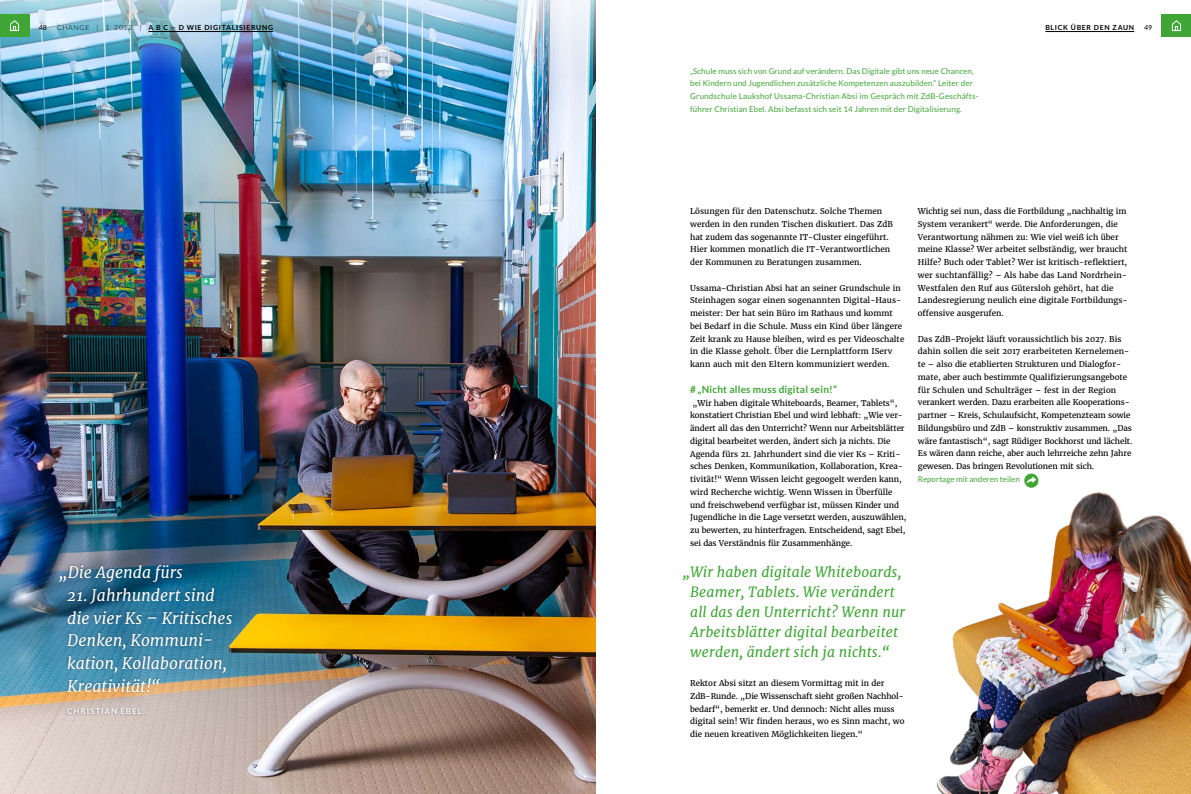
<style>
.page{position:relative;width:1191px;height:794px;background:#fff}
.page>*{position:absolute;margin:0;border:0;box-sizing:border-box;transform-origin:0 0}
.t1{font:italic 15.9px/22.7px "Merriweather";color:#fff}
.t2{font:italic 14px/20px "Merriweather";letter-spacing:.01em;color:#3fa535;text-align:center}
.t3{font:700 10px "Lato";letter-spacing:.02em;color:#3fa535}
.t4{font:8px/12.8px "Merriweather";color:#000}
.t5{font:8px/12.8px "Lato";letter-spacing:.01em;color:#3fa535}
.t6{font:700 7.9px "Lato";letter-spacing:.12em;color:#fff}
.t7{font:700 7px "Lato";letter-spacing:.1em;color:#000}
.t8{font:7px "Lato";color:#000}
.s1{font-weight:300}
</style>
<div class="page">
<img style="left:0;top:74px;width:595px;height:720px">
<img style="left:937px;top:482px;width:254px;height:312px">
<img style="left:0;top:0;width:595px;height:74px">
<svg style="left:1024px;top:473px;width:14px;height:15px"></svg>
<svg style="left:1026px;top:477px;width:10px;height:6px"></svg>
<div style="left:60px;top:563px;width:174px;height:153px;background:#000;opacity:.4"></div>
<div style="left:1161px;top:14px;width:30px;height:23px;background:#3fa535"></div>
<svg style="left:1171px;top:20px;width:10px;height:11px"></svg>
<div style="left:0;top:14px;width:29px;height:23px;background:#3fa535"></div>
<svg style="left:10px;top:20px;width:9px;height:11px"></svg>
<hr style="left:148px;top:31px;width:125px;height:1px;background:#000">
<hr style="left:1045px;top:31px;width:89px;height:1px;background:#000">
<p class="t8" style="left:39px;top:23px;width:10px">48</p>
<p class="t7" style="left:57px;top:23px;width:218px"><span class="s1">CHANGE | 1 2022 |</span> A B C – D WIE DIGITALISIERUNG</p>
<p class="t7" style="left:1045px;top:23px;width:90px">BLICK ÜBER DEN ZAUN</p>
<p class="t8" style="left:1144px;top:23px;width:10px">49</p>
<p class="t5" style="left:690px;top:64px;width:289px">„Schule muss sich von Grund auf verändern. Das Digitale gibt uns neue Chancen, bei Kindern und Jugendlichen zusätzliche Kompetenzen auszubilden.“ Leiter der Grundschule Laukshof Ussama-Christian Absi im Gespräch mit ZdB-Geschäfts&shy;führer Christian Ebel. Absi befasst sich seit 14 Jahren mit der Digitalisierung.</p>
<h1 class="t1" style="left:59px;top:561px;width:126px">„Die Agenda fürs</h1>
<h1 class="t1" style="left:67px;top:583px;width:167px">21. Jahrhundert sind die vier Ks – Kritisches<br>Denken, Kommuni&shy;kation, Kollaboration,<br>Kreativität!“</h1>
<p class="t6" style="left:67px;top:707px;width:76px">CHRISTIAN EBEL</p>
<p class="t4" style="left:690px;top:205px;width:204px">Lösungen für den Datenschutz. Solche Themen werden in den runden Tischen diskutiert. Das ZdB hat zudem das sogenannte IT-Cluster eingeführt.<br>Hier kommen monatlich die IT-Verantwortlichen der Kommunen zu Beratungen zusammen.</p>
<p class="t4" style="left:690px;top:281px;width:216px">Ussama-Christian Absi hat an seiner Grundschule in Steinhagen sogar einen sogenannten Digital-Haus&shy;meister: Der hat sein Büro im Rathaus und kommt bei Bedarf in die Schule. Muss ein Kind über längere Zeit krank zu Hause bleiben, wird es per Videoschalte in die Klasse geholt. Über die Lernplattform IServ kann auch mit den Eltern kommuniziert werden.</p>
<p class="t3" style="left:690px;top:383px;width:148px"># „Nicht alles muss digital sein!“</p>
<p class="t4" style="left:690px;top:396px;width:218px">„Wir haben digitale Whiteboards, Beamer, Tablets“, konstatiert Christian Ebel und wird lebhaft: „Wie ver&shy;ändert all das den Unterricht? Wenn nur Arbeitsblätter digital bearbeitet werden, ändert sich ja nichts. Die Agenda fürs 21. Jahrhundert sind die vier Ks – Kriti&shy;sches Denken, Kommunikation, Kollaboration, Krea&shy;tivität!“ Wenn Wissen leicht gegoogelt werden kann, wird Recherche wichtig. Wenn Wissen in Überfülle und freischwebend verfügbar ist, müssen Kinder und Jugendliche in die Lage versetzt werden, auszuwählen, zu bewerten, zu hinterfragen. Entscheidend, sagt Ebel, sei das Verständnis für Zusammenhänge.</p>
<h2 class="t2" style="left:682px;top:561px;width:224px">„Wir haben digitale Whiteboards, Beamer, Tablets. Wie verändert all das den Unterricht? Wenn nur Arbeitsblätter digital bearbeitet werden, ändert sich ja nichts.“</h2>
<p class="t4" style="left:690px;top:677px;width:216px">Rektor Absi sitzt an diesem Vormittag mit in der ZdB-Runde. „Die Wissenschaft sieht großen Nachhol&shy;bedarf“, bemerkt er. Und dennoch: Nicht alles muss digital sein! Wir finden heraus, wo es Sinn macht, wo die neuen kreativen Möglichkeiten liegen.“</p>
<p class="t4" style="left:918px;top:205px;width:211px">Wichtig sei nun, dass die Fortbildung „nachhaltig im System verankert“ werde. Die Anforderungen, die Verantwortung nähmen zu: Wie viel weiß ich über meine Klasse? Wer arbeitet selbständig, wer braucht Hilfe? Buch oder Tablet? Wer ist kritisch-reflektiert, wer suchtanfällig? – Als habe das Land Nordrhein-Westfalen den Ruf aus Gütersloh gehört, hat die Landesregierung neulich eine digitale Fortbildungs&shy;offensive ausgerufen.</p>
<p class="t4" style="left:918px;top:332px;width:216px">Das ZdB-Projekt läuft voraussichtlich bis 2027. Bis dahin sollen die seit 2017 erarbeiteten Kernelemen&shy;te – also die etablierten Strukturen und Dialogfor&shy;mate, aber auch bestimmte Qualifizierungsangebote für Schulen und Schulträger – fest in der Region verankert werden. Dazu erarbeiten alle Kooperations&shy;partner – Kreis, Schulaufsicht, Kompetenzteam sowie Bildungsbüro und ZdB – konstruktiv zusammen. „Das wäre fantastisch“, sagt Rüdiger Bockhorst und lächelt.<br>Es wären dann reiche, aber auch lehrreiche zehn Jahre gewesen. Das bringen Revolutionen mit sich.</p>
<p class="t5" style="left:918px;top:472px;width:103px">Reportage mit anderen teilen</p>
</div>
